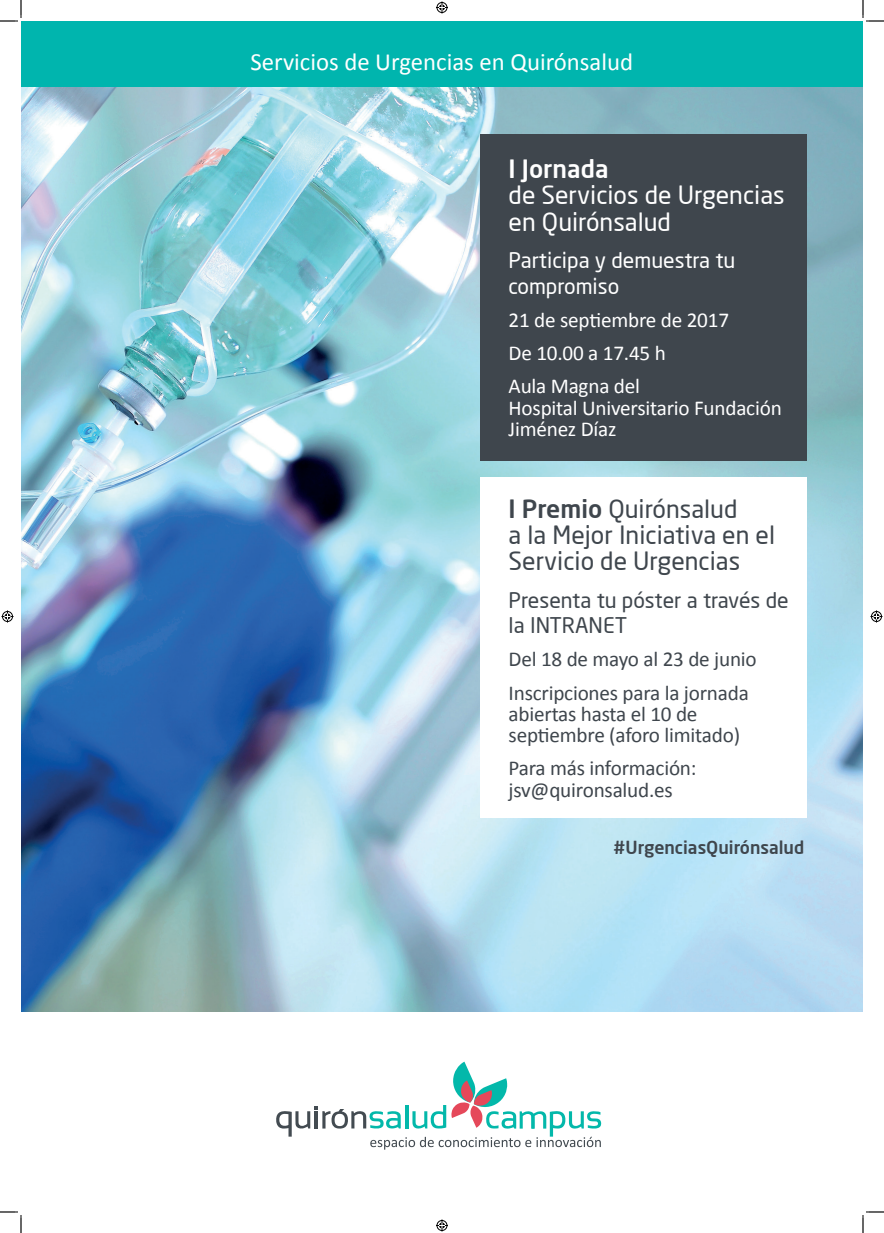
<style>
.page{position:relative;width:884px;height:1233px;background:#fff}
.page>*{position:absolute;margin:0;border:0;box-sizing:border-box;transform-origin:0 0}
.t1{font:24.7px/26.2px "Neo Sans";color:#3f464d}
.t2{font:24.7px/26.2px "Neo Sans";color:#fff}
.t3{font:24.7px "Calibri";color:#fff}
.t4{font:21.2px/21.2px "Calibri";letter-spacing:-.01em;color:#3f464d}
.t5{font:21.2px/21.2px "Calibri";letter-spacing:-.01em;color:#fff}
.t6{font:21.2px/25.5px "Neo Sans";color:#3f464d}
.t7{font:21.2px/25.5px "Neo Sans";color:#fff}
.t8{font:500 17.7px "Neo Sans";color:#3f464d}
.s1{font-weight:500}
</style>
<div class="page">
<img style="left:21px;top:86px;width:842px;height:926px">
<div style="left:480px;top:477px;width:326px;height:341px;background:#fff"></div>
<div style="left:480px;top:134px;width:326px;height:326px;background:#3f464d"></div>
<svg style="left:276px;top:1061px;width:325px;height:88px"></svg>
<div style="left:21px;top:21px;width:842px;height:65px;background:#00b5ae"></div>
<svg style="left:0;top:0;width:22px;height:22px"></svg>
<svg style="left:0;top:1211px;width:22px;height:22px"></svg>
<svg style="left:862px;top:0;width:22px;height:22px"></svg>
<svg style="left:862px;top:1211px;width:22px;height:22px"></svg>
<svg style="left:436px;top:1px;width:12px;height:12px"></svg>
<svg style="left:436px;top:1219px;width:12px;height:12px"></svg>
<svg style="left:2px;top:610px;width:12px;height:12px"></svg>
<svg style="left:870px;top:610px;width:12px;height:12px"></svg>
<p class="t3" style="left:251px;top:46px;width:384px">Servicios de Urgencias en Quirónsalud</p>
<p class="t2" style="left:509px;top:156px;width:278px"><span class="s1">I Jornada<br></span>de Servicios de Urgencias en Quirónsalud</p>
<p class="t7" style="left:509px;top:247px;width:228px">Participa y demuestra tu compromiso</p>
<p class="t5" style="left:509px;top:309px;width:222px">21 de septiembre de 2017</p>
<p class="t5" style="left:509px;top:342px;width:159px">De 10.00 a 17.45 h</p>
<p class="t5" style="left:509px;top:376px;width:275px">Aula Magna del<br>Hospital Universitario Fundación<br>Jiménez Díaz</p>
<p class="t1" style="left:509px;top:495px;width:268px"><span class="s1">I Premio</span> Quirónsalud<br>a la Mejor Iniciativa en el<br>Servicio de Urgencias</p>
<p class="t6" style="left:509px;top:587px;width:282px">Presenta tu póster a través de la INTRANET</p>
<p class="t4" style="left:509px;top:649px;width:250px">Del 18 de mayo al 23 de junio</p>
<p class="t4" style="left:509px;top:682px;width:242px">Inscripciones para la jornada abiertas hasta el 10 de septiembre (aforo limitado)</p>
<p class="t4" style="left:509px;top:758px;width:189px">Para más información: jsv@quironsalud.es</p>
<p class="t8" style="left:613px;top:836px;width:192px">#UrgenciasQuirónsalud</p>
</div>
